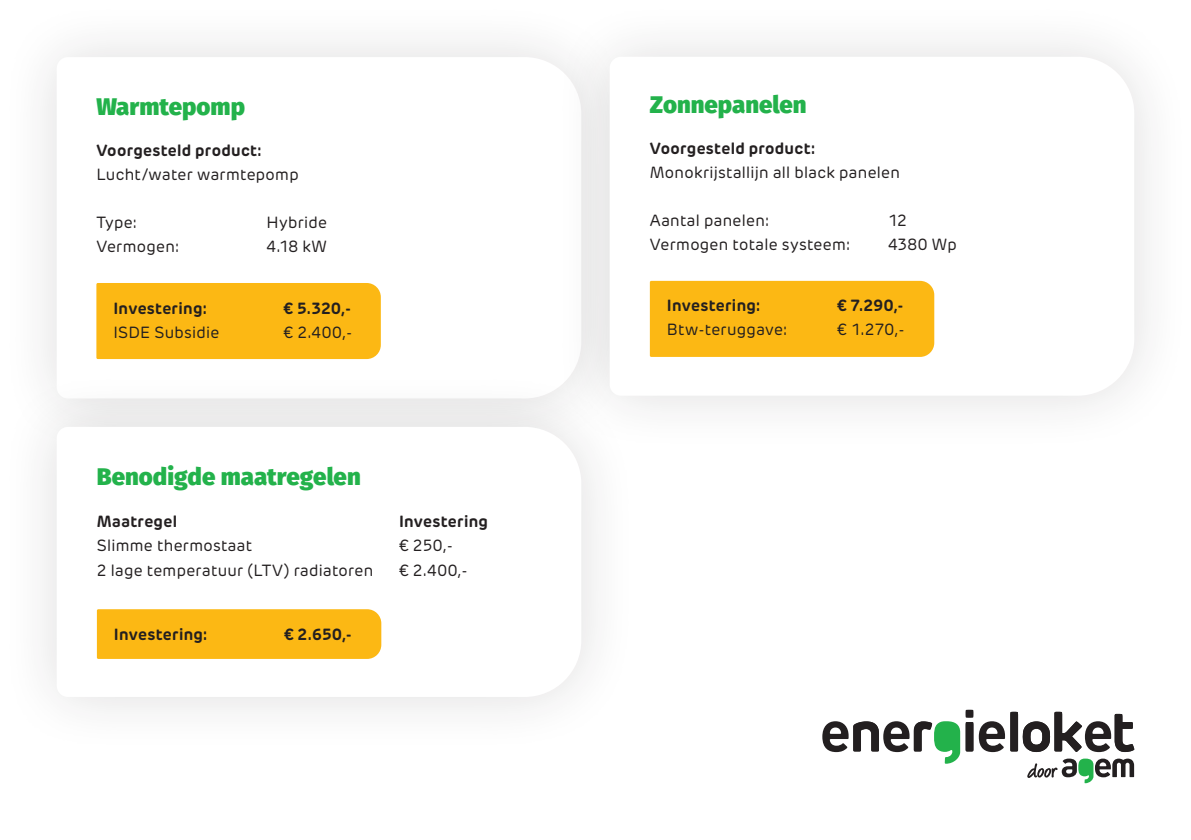
<style>
.page{position:relative;width:1191px;height:840px;background:#fff}
.page>*{position:absolute;margin:0;border:0;box-sizing:border-box;transform-origin:0 0}
.Alineastijl_1{font:800 24px "Fira Sans";color:#23b24b}
.Platte_tekst{font:16px "New Rubrik Edge";letter-spacing:.02em;color:#231f20}
.Platte_tekst-2{font:700 16px "New Rubrik Edge";letter-spacing:.02em;color:#231f20}
</style>
<div class="page">
<div style="left:552px;top:0;width:639px;height:453px;background:#231f20;opacity:.15"></div>
<svg style="left:609px;top:57px;width:525px;height:338px"></svg>
<div style="left:0;top:369px;width:638px;height:385px;background:#231f20;opacity:.15"></div>
<svg style="left:57px;top:426px;width:524px;height:270px"></svg>
<div style="left:650px;top:281px;width:284px;height:76px;background:#fcb814"></div>
<div style="left:96px;top:283px;width:285px;height:76px;background:#fcb814"></div>
<svg style="left:822px;top:709px;width:312px;height:73px"></svg>
<div style="left:97px;top:609px;width:284px;height:49px;background:#fcb814"></div>
<p class="Alineastijl_1" style="left:96px;top:85px;width:150px">Warmtepomp</p>
<p class="Alineastijl_1" style="left:650px;top:83px;width:158px">Zonnepanelen</p>
<p class="Platte_tekst-2" style="left:650px;top:138px;width:167px">Voorgesteld product:</p>
<p class="Platte_tekst" style="left:650px;top:162px;width:252px">Monokrijstallijn all black panelen</p>
<p class="Platte_tekst" style="left:650px;top:210px;width:121px">Aantal panelen:</p>
<p class="Platte_tekst" style="left:888px;top:210px;width:20px">12</p>
<p class="Platte_tekst" style="left:650px;top:234px;width:202px">Vermogen totale systeem:</p>
<p class="Platte_tekst" style="left:888px;top:234px;width:70px">4380 Wp</p>
<p class="Platte_tekst-2" style="left:96px;top:140px;width:167px">Voorgesteld product:</p>
<p class="Platte_tekst" style="left:96px;top:164px;width:204px">Lucht/water warmtepomp</p>
<p class="Platte_tekst" style="left:96px;top:212px;width:42px">Type:</p>
<p class="Platte_tekst" style="left:266px;top:212px;width:62px">Hybride</p>
<p class="Platte_tekst" style="left:96px;top:236px;width:84px">Vermogen:</p>
<p class="Platte_tekst" style="left:266px;top:236px;width:62px">4.18 kW</p>
<p class="Platte_tekst-2" style="left:113px;top:298px;width:95px">Investering:</p>
<p class="Platte_tekst-2" style="left:283px;top:298px;width:69px">€ 5.320,-</p>
<p class="Platte_tekst" style="left:113px;top:322px;width:107px">ISDE Subsidie</p>
<p class="Platte_tekst" style="left:283px;top:322px;width:70px">€ 2.400,-</p>
<p class="Alineastijl_1" style="left:97px;top:455px;width:265px">Benodigde maatregelen</p>
<p class="Platte_tekst-2" style="left:97px;top:511px;width:82px">Maatregel</p>
<p class="Platte_tekst-2" style="left:399px;top:511px;width:91px">Investering</p>
<p class="Platte_tekst" style="left:97px;top:536px;width:157px">Slimme thermostaat</p>
<p class="Platte_tekst" style="left:399px;top:536px;width:55px">€ 250,-</p>
<p class="Platte_tekst" style="left:97px;top:560px;width:278px">2 lage temperatuur (LTV) radiatoren</p>
<p class="Platte_tekst" style="left:399px;top:560px;width:70px">€ 2.400,-</p>
<p class="Platte_tekst-2" style="left:114px;top:623px;width:95px">Investering:</p>
<p class="Platte_tekst-2" style="left:284px;top:623px;width:69px">€ 2.650,-</p>
<p class="Platte_tekst-2" style="left:667px;top:295px;width:95px">Investering:</p>
<p class="Platte_tekst-2" style="left:837px;top:295px;width:68px">€ 7.290,-</p>
<p class="Platte_tekst" style="left:667px;top:320px;width:122px">Btw-teruggave:</p>
<p class="Platte_tekst" style="left:837px;top:320px;width:69px">€ 1.270,-</p>
</div>
